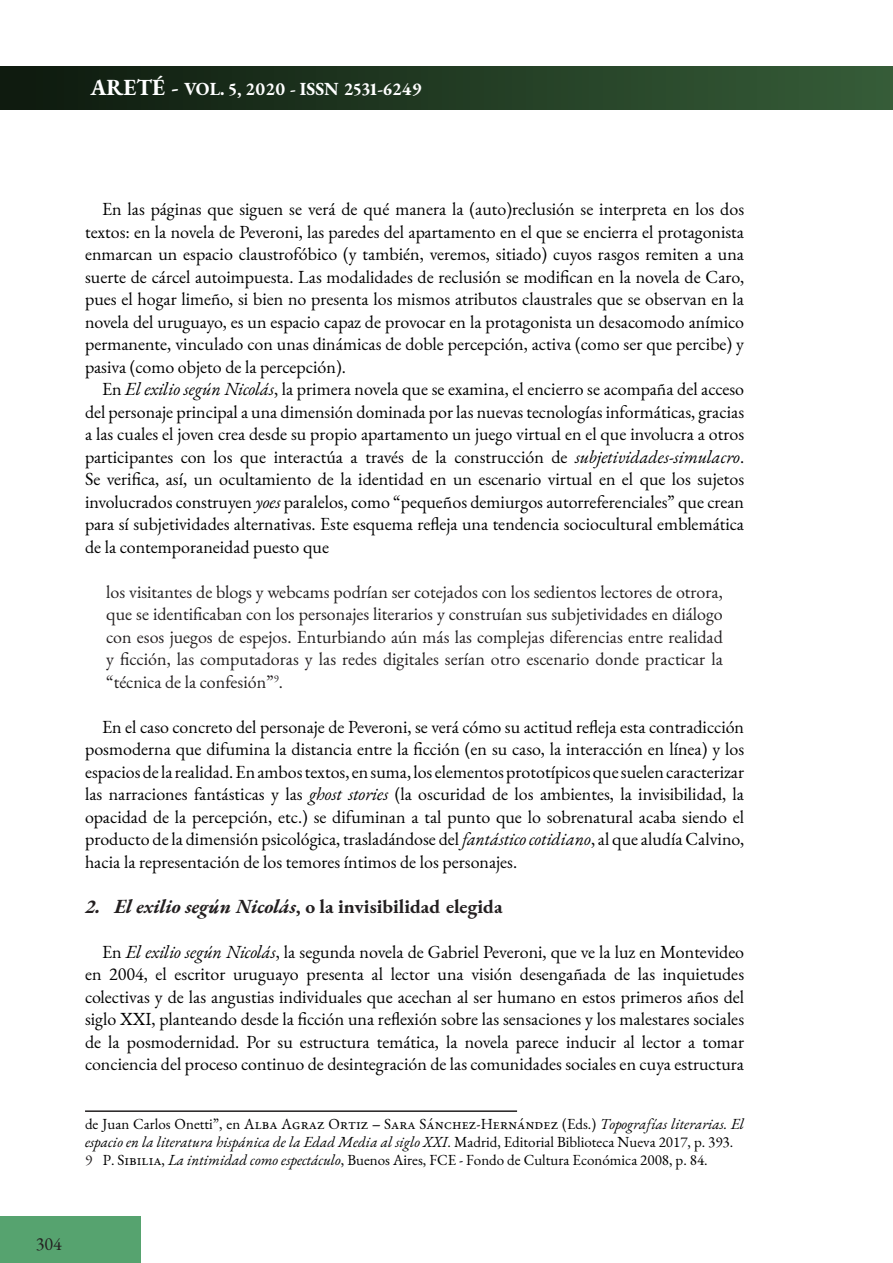
<style>
.page{position:relative;width:893px;height:1263px;background:#fff}
.page>*{position:absolute;margin:0;border:0;box-sizing:border-box;transform-origin:0 0}
.t1{font:700 19.5px "EB Garamond";color:#231f20}
.testo{font:18px/22.5px "EB Garamond";color:#000;text-align:justify}
.Citazione{font:18px/22.5px "EB Garamond";color:#231f20;text-align:justify}
.t2{font:700 18px "EB Garamond";color:#fff}
.Note{font:15px/18px "EB Garamond";color:#000}
.s1{font-size:22.5px}
.s2{font-style:italic}
.s3{color:#231f20}
</style>
<div class="page">
<div style="left:0;top:1217px;width:140px;height:46px;background:#56a36f"></div>
<div style="left:0;top:67px;width:893px;height:42px;background:linear-gradient(to right,#0d190e,#365d38)"></div>
<hr style="left:85px;top:1110px;width:432px;height:2px;background:#231f20">
<p class="t2" style="left:91px;top:77px;width:333px"><span class="s1">ARETÉ -</span> VOL. 5, 2020 - ISSN 2531-6249</p>
<p class="testo" style="left:85px;top:198px;width:661px;text-indent:17px">En las páginas que siguen se verá de qué manera la (auto)reclusión se interpreta en los dos textos: en la novela de Peveroni, las paredes del apartamento en el que se encierra el protagonista enmarcan un espacio claustrofóbico (y también, veremos, sitiado) cuyos rasgos remiten a una suerte de cárcel autoimpuesta. Las modalidades de reclusión se modifican en la novela de Caro, pues el hogar limeño, si bien no presenta los mismos atributos claustrales que se observan en la novela del uruguayo, es un espacio capaz de provocar en la protagonista un desacomodo anímico permanente, vinculado con unas dinámicas de doble percepción, activa (como ser que percibe) y pasiva (como objeto de la percepción).</p>
<p class="testo" style="left:85px;top:378px;width:661px;text-indent:17px">En <span class="s2">El exilio según Nicolás</span>, la primera novela que se examina, el encierro se acompaña del acceso del personaje principal a una dimensión dominada por las nuevas tecnologías informáticas, gracias a las cuales el joven crea desde su propio apartamento un juego virtual en el que involucra a otros participantes con los que interactúa a través de la construcción de <span class="s2">subjetividades-simulacro</span>.<br>Se verifica, así, un ocultamiento de la identidad en un escenario virtual en el que los sujetos involucrados construyen <span class="s2">yoes</span> paralelos, como “pequeños demiurgos autorreferenciales” que crean para sí subjetividades alternativas. Este esquema refleja una tendencia sociocultural emblemática de la contemporaneidad puesto que</p>
<p class="Citazione" style="left:106px;top:580px;width:618px">los visitantes de blogs y webcams podrían ser cotejados con los sedientos lectores de otrora, que se identificaban con los personajes literarios y construían sus subjetividades en diálogo con esos juegos de espejos. Enturbiando aún más las complejas diferencias entre realidad y ficción, las computadoras y las redes digitales serían otro escenario donde practicar la “técnica de la confesión”<sup>9</sup>.</p>
<p class="testo" style="left:85px;top:715px;width:661px;text-indent:17px">En el caso concreto del personaje de Peveroni, se verá cómo su actitud refleja esta contradicción posmoderna que difumina la distancia entre la ficción (en su caso, la interacción en línea) y los espacios de la realidad. En ambos textos, en suma, los elementos prototípicos que suelen caracterizar las narraciones fantásticas y las <span class="s2">ghost stories</span> (la oscuridad de los ambientes, la invisibilidad, la opacidad de la percepción, etc.) se difuminan a tal punto que lo sobrenatural acaba siendo el producto de la dimensión psicológica, trasladándose del <span class="s2">fantástico cotidiano</span>, al que aludía Calvino, hacia la representación de los temores íntimos de los personajes.</p>
<p class="t1" style="left:85px;top:893px;width:419px"><span class="s2">2. El exilio según Nicolás</span>, o la invisibilidad elegida</p>
<p class="testo" style="left:85px;top:940px;width:661px;text-indent:17px">En <span class="s2">El exilio según Nicolás</span>, la segunda novela de Gabriel Peveroni, que ve la luz en Montevideo en 2004, el escritor uruguayo presenta al lector una visión desengañada de las inquietudes colectivas y de las angustias individuales que acechan al ser humano en estos primeros años del siglo XXI, planteando desde la ficción una reflexión sobre las sensaciones y los malestares sociales de la posmodernidad. Por su estructura temática, la novela parece inducir al lector a tomar conciencia del proceso continuo de desintegración de las comunidades sociales en cuya estructura</p>
<p class="Note" style="left:85px;top:1115px;width:661px">de Juan Carlos Onetti”, en Alba Agraz Ortiz ‒ Sara Sánchez-Hernández (Eds.) <span class="s2">Topografías literarias. El espacio en la literatura hispánica de la Edad Media al siglo XXI</span>. Madrid, Editorial Biblioteca Nueva 2017, p. 393.</p>
<p class="Note" style="left:85px;top:1151px;width:624px"><span class="s3">9</span> P. Sibilia, <span class="s2">La intimidad como espectáculo</span>, Buenos Aires, FCE - Fondo de Cultura Económica 2008, p. 84.</p>
<p class="Citazione" style="left:36px;top:1232px;width:27px">304</p>
</div>
